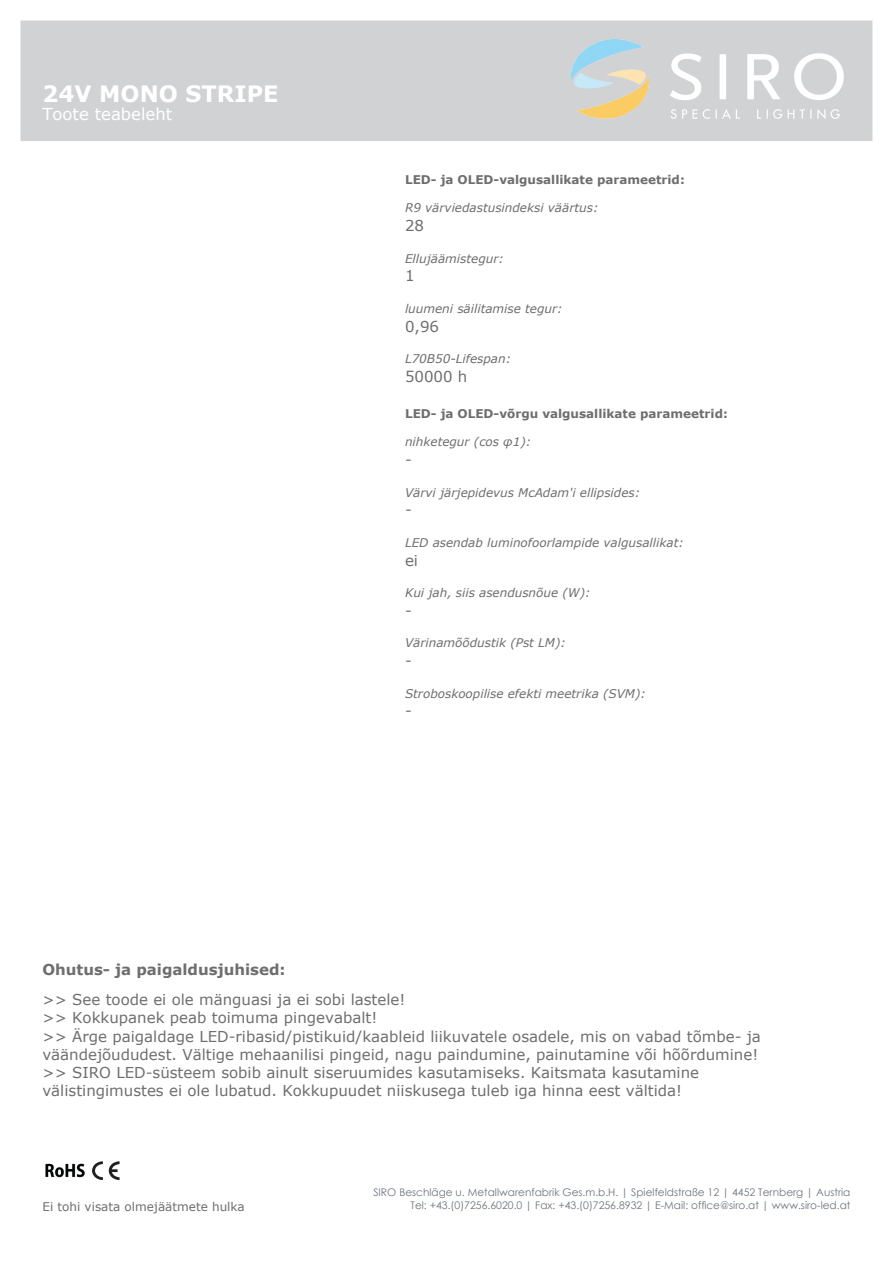
<style>
.page{position:relative;width:893px;height:1263px;background:#fff}
.page>*{position:absolute;margin:0;border:0;box-sizing:border-box;transform-origin:0 0}
.t1{font:700 22.5px "Verdana";color:#fff}
.t2{font:16.5px "Verdana";color:#fff}
.t3{font:15px/18.3px "Verdana";color:#6e6e6e}
.t4{font:700 15px "Verdana";color:#6e6e6e}
.t5{font:italic 12px "Verdana";color:#6e6e6e}
.t6{font:700 12px "Verdana";color:#6e6e6e}
.t7{font:12px "Verdana";color:#6e6e6e}
.t8{font:10.5px/12.6px "Century Gothic";color:#6d747f;text-align:right}
</style>
<div class="page">
<div style="left:21px;top:21px;width:851px;height:120px;background:#d1d2d4"></div>
<img style="left:571px;top:40px;width:272px;height:78px">
<img style="left:45px;top:1163px;width:40px;height:15px">
<svg style="left:92px;top:1161px;width:27px;height:19px"></svg>
<h1 class="t1" style="left:42px;top:80px;width:238px">24V MONO STRIPE</h1>
<p class="t2" style="left:42px;top:104px;width:131px">Toote teabeleht</p>
<p class="t6" style="left:405px;top:172px;width:281px">LED- ja OLED-valgusallikate parameetrid:</p>
<p class="t5" style="left:405px;top:200px;width:195px">R9 värviedastusindeksi väärtus:</p>
<p class="t3" style="left:405px;top:216px;width:21px">28</p>
<p class="t5" style="left:405px;top:250px;width:100px">Ellujäämistegur:</p>
<p class="t3" style="left:405px;top:266px;width:11px">1</p>
<p class="t5" style="left:405px;top:301px;width:159px">luumeni säilitamise tegur:</p>
<p class="t3" style="left:405px;top:316px;width:36px">0,96</p>
<p class="t5" style="left:405px;top:351px;width:108px">L70B50-Lifespan:</p>
<p class="t3" style="left:405px;top:367px;width:64px">50000 h</p>
<p class="t6" style="left:405px;top:406px;width:324px">LED- ja OLED-võrgu valgusallikate parameetrid:</p>
<p class="t5" style="left:405px;top:434px;width:128px">nihketegur (cos φ1):</p>
<p class="t3" style="left:405px;top:450px;width:8px">-</p>
<p class="t5" style="left:405px;top:484px;width:237px">Värvi järjepidevus McAdam'i ellipsides:</p>
<p class="t3" style="left:405px;top:500px;width:8px">-</p>
<p class="t5" style="left:405px;top:535px;width:280px">LED asendab luminofoorlampide valgusallikat:</p>
<p class="t3" style="left:405px;top:550px;width:15px">ei</p>
<p class="t5" style="left:405px;top:585px;width:187px">Kui jah, siis asendusnõue (W):</p>
<p class="t3" style="left:405px;top:601px;width:8px">-</p>
<p class="t5" style="left:405px;top:635px;width:162px">Värinamõõdustik (Pst LM):</p>
<p class="t3" style="left:405px;top:651px;width:8px">-</p>
<p class="t5" style="left:405px;top:685px;width:242px">Stroboskoopilise efekti meetrika (SVM):</p>
<p class="t3" style="left:405px;top:701px;width:8px">-</p>
<p class="t4" style="left:42px;top:960px;width:245px">Ohutus- ja paigaldusjuhised:</p>
<p class="t3" style="left:42px;top:990px;width:720px">&gt;&gt; See toode ei ole mänguasi ja ei sobi lastele!<br>&gt;&gt; Kokkupanek peab toimuma pingevabalt!<br>&gt;&gt; Ärge paigaldage LED-ribasid/pistikuid/kaableid liikuvatele osadele, mis on vabad tõmbe- ja väändejõududest. Vältige mehaanilisi pingeid, nagu paindumine, painutamine või hõõrdumine! &gt;&gt; SIRO LED-süsteem sobib ainult siseruumides kasutamiseks. Kaitsmata kasutamine välistingimustes ei ole lubatud. Kokkupuudet niiskusega tuleb iga hinna eest vältida!</p>
<p class="t7" style="left:42px;top:1198px;width:204px">Ei tohi visata olmejäätmete hulka</p>
<p class="t8" style="left:373px;top:1186px;width:479px">SIRO Beschläge u. Metallwarenfabrik Ges.m.b.H. | Spielfeldstraße 12 | 4452 Ternberg | Austria<br>Tel: +43.(0)7256.6020.0 | Fax: +43.(0)7256.8932 | E-Mail: office@siro.at | www.siro-led.at</p>
</div>
